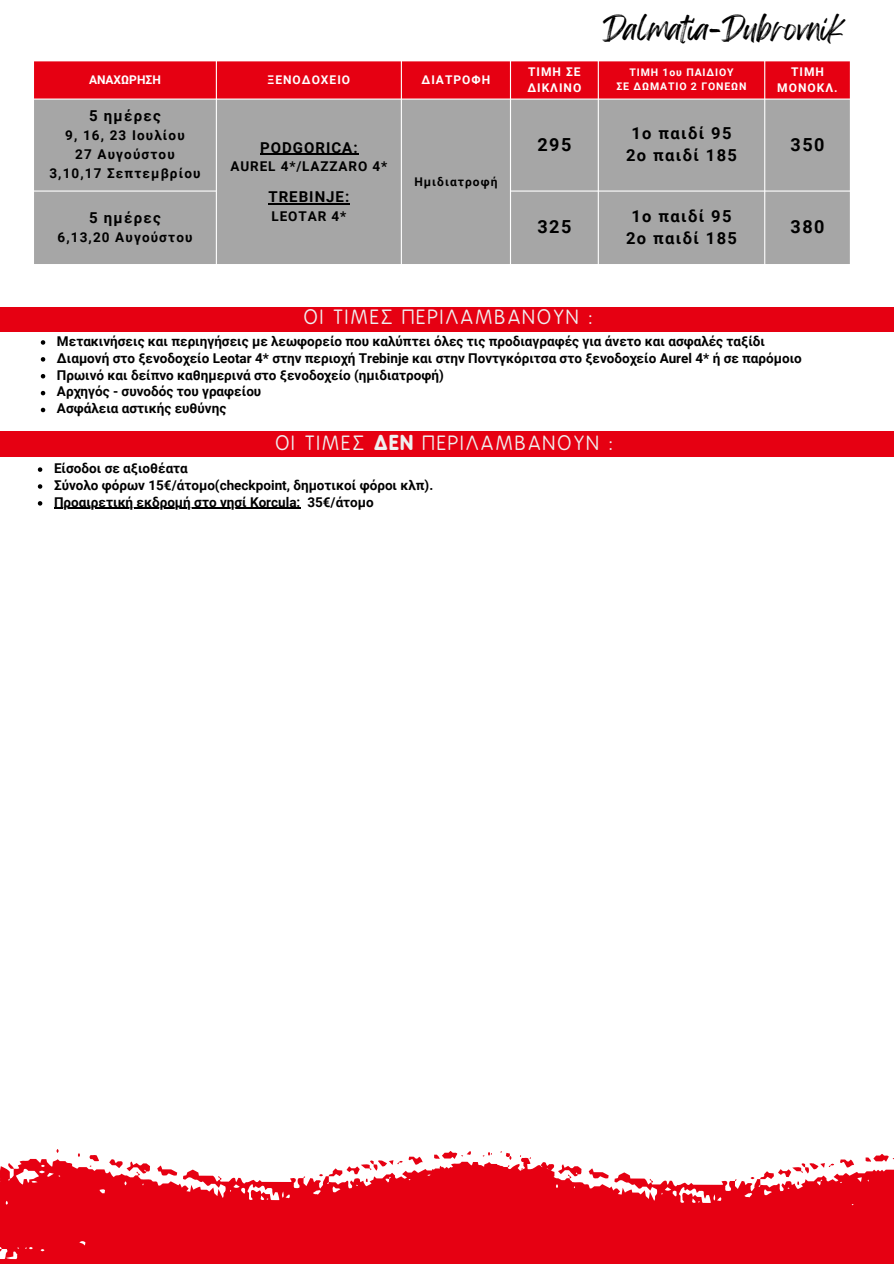
<style>
.page{position:relative;width:894px;height:1264px;background:#fff}
.page>*{position:absolute;margin:0;border:0;box-sizing:border-box;transform-origin:0 0}
.t1{font:27.75px "Feeling Passionate";color:#000}
.t2{font:19.5px "B Preplay";letter-spacing:.085em;color:#efefef}
.t3{font:700 18px "Roboto";letter-spacing:.085em;color:#000}
.t4{font:700 16.5px "Roboto";letter-spacing:.085em;color:#000}
.t5{font:700 15px "Roboto";letter-spacing:.065em;color:#000}
.t6{font:700 13.5px "Roboto";color:#000}
.t7{font:700 13.5px "Roboto";letter-spacing:.085em;color:#000}
.t8{font:700 13.5px "Roboto";letter-spacing:.065em;color:#000}
.t9{font:700 12px/16.2px "Roboto";letter-spacing:.085em;color:#fff}
.t10{font:700 12px "Roboto";letter-spacing:.085em;color:#000}
.t11{font:700 12px "Roboto";color:#fff}
.t12{font:700 10.5px "Roboto";letter-spacing:.085em;color:#fff}
.s1{font-weight:700}
</style>
<div class="page">
<div style="left:0;top:307px;width:893px;height:24px;background:#e60012"></div>
<svg style="left:41px;top:340px;width:4px;height:5px"></svg>
<svg style="left:41px;top:357px;width:4px;height:4px"></svg>
<svg style="left:41px;top:374px;width:4px;height:4px"></svg>
<svg style="left:41px;top:391px;width:4px;height:4px"></svg>
<svg style="left:41px;top:408px;width:4px;height:4px"></svg>
<div style="left:0;top:432px;width:893px;height:25px;background:#e60012"></div>
<svg style="left:38px;top:467px;width:4px;height:5px"></svg>
<svg style="left:38px;top:484px;width:4px;height:5px"></svg>
<svg style="left:38px;top:501px;width:4px;height:4px"></svg>
<hr style="left:54px;top:508px;width:246px;height:1px;background:#000">
<svg style="left:0;top:1158px;width:531px;height:105px;background:#e92736"></svg>
<svg style="left:157px;top:1165px;width:20px;height:10px"></svg>
<svg style="left:408px;top:1156px;width:14px;height:5px"></svg>
<svg style="left:8px;top:1162px;width:6px;height:6px"></svg>
<svg style="left:434px;top:1151px;width:37px;height:8px"></svg>
<svg style="left:89px;top:1155px;width:10px;height:11px"></svg>
<svg style="left:319px;top:1159px;width:83px;height:23px"></svg>
<svg style="left:109px;top:1158px;width:41px;height:17px"></svg>
<svg style="left:217px;top:1175px;width:5px;height:4px"></svg>
<svg style="left:368px;top:1161px;width:525px;height:102px;background:#e91f2f"></svg>
<svg style="left:588px;top:1168px;width:20px;height:10px"></svg>
<svg style="left:839px;top:1159px;width:14px;height:9px"></svg>
<svg style="left:421px;top:1251px;width:12px;height:4px"></svg>
<svg style="left:439px;top:1165px;width:6px;height:6px"></svg>
<svg style="left:372px;top:1197px;width:15px;height:11px"></svg>
<svg style="left:482px;top:1152px;width:10px;height:4px"></svg>
<svg style="left:359px;top:1219px;width:20px;height:20px"></svg>
<svg style="left:500px;top:1151px;width:11px;height:16px"></svg>
<svg style="left:865px;top:1154px;width:28px;height:8px"></svg>
<svg style="left:519px;top:1155px;width:11px;height:14px"></svg>
<svg style="left:750px;top:1162px;width:83px;height:22px"></svg>
<svg style="left:540px;top:1161px;width:42px;height:17px"></svg>
<svg style="left:648px;top:1178px;width:5px;height:4px"></svg>
<div style="left:34px;top:61px;width:815px;height:37px;background:#e60012"></div>
<div style="left:34px;top:100px;width:815px;height:164px;background:#a6a6a6"></div>
<hr style="left:260px;top:154px;width:98px;height:1px;background:#000">
<hr style="left:268px;top:203px;width:82px;height:1px;background:#000">
<h1 class="t1" style="left:602px;top:7px;width:244px">Dalmatia-Dubrovnik</h1>
<p class="t11" style="left:89px;top:73px;width:73px">ΑΝΑΧΩΡΗΣΗ</p>
<p class="t9" style="left:267px;top:72px;width:84px">ΞΕΝΟΔΟΧΕΙO</p>
<p class="t9" style="left:421px;top:72px;width:70px">ΔΙΑΤΡΟΦΗ</p>
<p class="t9" style="left:527px;top:63px;width:55px">ΤΙΜΗ ΣΕ<br>ΔΙΚΛΙΝΟ</p>
<p class="t12" style="left:629px;top:66px;width:106px">ΤΙΜΗ 1ου ΠΑΙΔΙΟΥ</p>
<p class="t12" style="left:616px;top:80px;width:132px">ΣΕ ΔΩΜΑΤΙΟ 2 ΓΟΝΕΩΝ</p>
<p class="t5" style="left:89px;top:107px;width:73px">5 ημέρες</p>
<p class="t7" style="left:65px;top:128px;width:121px">9, 16, 23 Ιουλίου</p>
<p class="t7" style="left:75px;top:146px;width:101px">27 Αυγούστου</p>
<p class="t7" style="left:49px;top:165px;width:153px">3,10,17 Σεπτεμβρίου</p>
<p class="t5" style="left:89px;top:209px;width:73px">5 ημέρες</p>
<p class="t7" style="left:57px;top:229px;width:136px">6,13,20 Αυγούστου</p>
<p class="t5" style="left:260px;top:139px;width:99px">PODGORICA:</p>
<p class="t8" style="left:230px;top:159px;width:158px">AUREL 4*/LAZZARO 4*</p>
<p class="t5" style="left:268px;top:188px;width:82px">TREBINJE:</p>
<p class="t6" style="left:271px;top:208px;width:76px">LEOTAR 4*</p>
<p class="t10" style="left:414px;top:175px;width:85px">Ημιδιατροφή</p>
<h2 class="t3" style="left:537px;top:134px;width:35px">295</h2>
<h2 class="t3" style="left:537px;top:217px;width:35px">325</h2>
<p class="t4" style="left:631px;top:124px;width:102px">1ο παιδί 95</p>
<p class="t4" style="left:625px;top:146px;width:112px">2ο παιδί 185</p>
<p class="t4" style="left:631px;top:206px;width:102px">1ο παιδί 95</p>
<p class="t4" style="left:625px;top:229px;width:112px">2ο παιδί 185</p>
<p class="t9" style="left:777px;top:63px;width:62px;text-align:center">TIMH<br>MOΝΟΚΛ.</p>
<p class="t3" style="left:790px;top:134px;width:35px">350</p>
<p class="t3" style="left:790px;top:217px;width:35px">380</p>
<p class="t2" style="left:304px;top:307px;width:290px">ΟΙ ΤΙΜΕΣ ΠΕΡΙΛΑΜΒΑΝΟΥΝ :</p>
<p class="t6" style="left:57px;top:333px;width:709px">Μετακινήσεις και περιηγήσεις με λεωφορείο που καλύπτει όλες τις προδιαγραφές για άνετο και ασφαλές ταξίδι</p>
<p class="t6" style="left:57px;top:350px;width:746px">Διαμονή στο ξενοδοχείο Leotar 4* στην περιοχή Trebinje και στην Ποντγκόριτσα στο ξενοδοχείο Αurel 4* ή σε παρόμοιο</p>
<p class="t6" style="left:57px;top:367px;width:388px">Πρωινό και δείπνο καθημερινά στο ξενοδοχείο (ημιδιατροφή)</p>
<p class="t6" style="left:57px;top:384px;width:206px">Αρχηγός - συνοδός του γραφείου</p>
<p class="t6" style="left:57px;top:401px;width:171px">Ασφάλεια αστικής ευθύνης</p>
<p class="t2" style="left:276px;top:433px;width:339px">ΟΙ ΤΙΜΕΣ <span class="s1">ΔΕΝ</span> ΠΕΡΙΛΑΜΒΑΝΟΥΝ :</p>
<p class="t6" style="left:54px;top:460px;width:135px">Είσοδοι σε αξιοθέατα</p>
<p class="t6" style="left:54px;top:477px;width:380px">Σύνολο φόρων 15€/άτομο(checkpoint, δημοτικοί φόροι κλπ).</p>
<p class="t6" style="left:54px;top:494px;width:321px">Προαιρετική εκδρομή στο νησί Korcula: 35€/άτομο</p>
</div>
